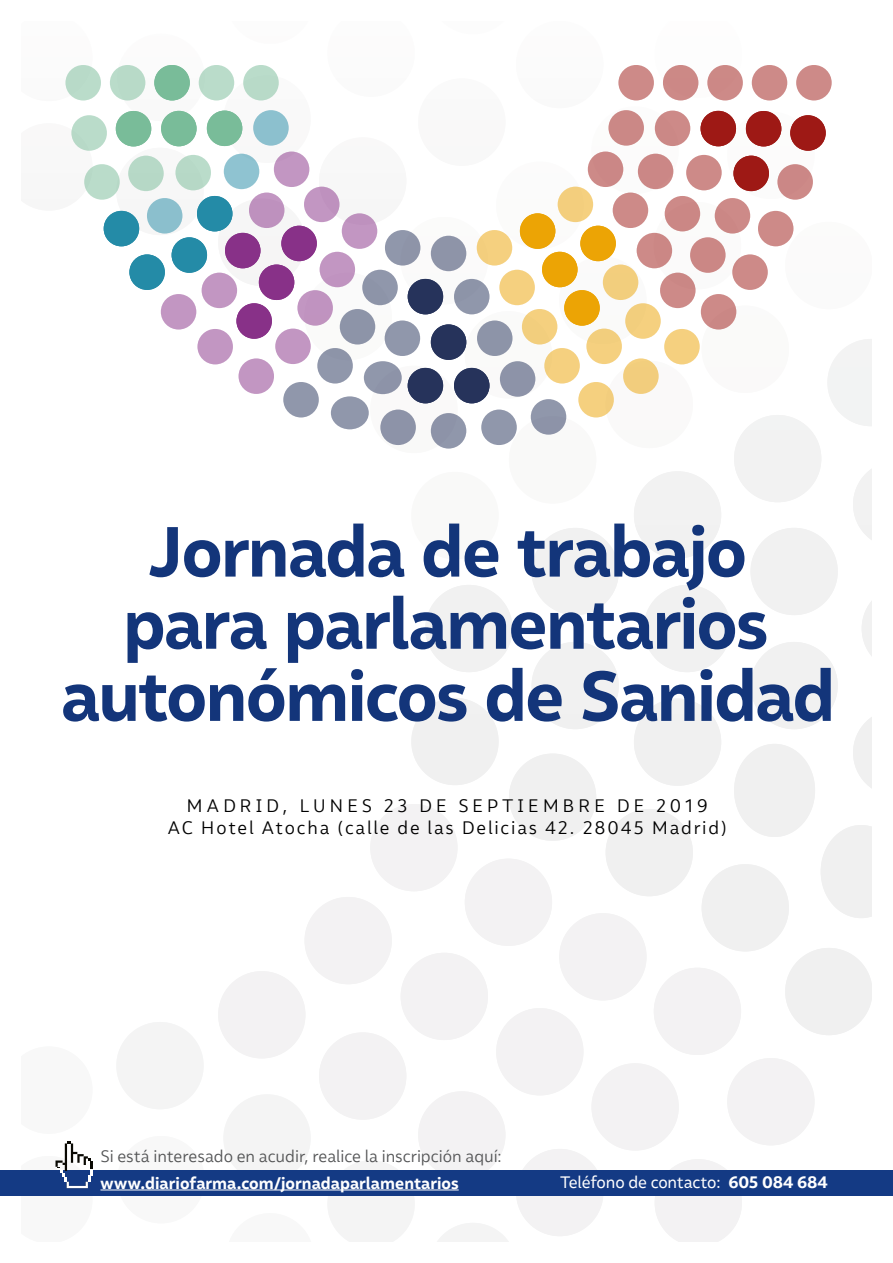
<style>
.page{position:relative;width:893px;height:1263px;background:#fff}
.page>*{position:absolute;margin:0;border:0;box-sizing:border-box;transform-origin:0 0}
.t1{font:18px/21.6px "Malva";letter-spacing:.1em;color:#000;text-align:center}
.t2{font:16.5px "Malva";color:#535455}
.t3{font:700 16.5px "Malva";letter-spacing:.005em;color:#fff}
.t4{font:16.5px "Malva";letter-spacing:-.01em;color:#fff}
.s1{font-weight:700}
</style>
<div class="page">
<div style="left:0;top:0;width:893px;height:1263px;background:linear-gradient(to right,#fdfdfe,#faf9f9)"></div>
<div style="left:0;top:1170px;width:893px;height:26px;background:#143a84"></div>
<hr style="left:100px;top:1189px;width:359px;height:1px;background:#fff">
<svg style="left:21px;top:1141px;width:71px;height:101px"></svg>
<svg style="left:149px;top:524px;width:595px;height:66px"></svg>
<svg style="left:63px;top:596px;width:768px;height:126px"></svg>
<div style="left:796px;top:65px;width:36px;height:35px;background:#cd8a88;border-radius:50%"></div>
<div style="left:752px;top:65px;width:35px;height:35px;background:#cd8a88;border-radius:50%"></div>
<div style="left:707px;top:65px;width:36px;height:35px;background:#cc8986;border-radius:50%"></div>
<div style="left:663px;top:65px;width:35px;height:35px;background:#cc8986;border-radius:50%"></div>
<div style="left:618px;top:65px;width:36px;height:35px;background:#cd8a88;border-radius:50%"></div>
<div style="left:790px;top:115px;width:36px;height:36px;background:#9e1915;border-radius:50%"></div>
<div style="left:746px;top:111px;width:35px;height:35px;background:#9e1915;border-radius:50%"></div>
<div style="left:701px;top:111px;width:35px;height:35px;background:#9e1915;border-radius:50%"></div>
<div style="left:655px;top:111px;width:35px;height:35px;background:#cd8a88;border-radius:50%"></div>
<div style="left:777px;top:164px;width:36px;height:36px;background:#cb8786;border-radius:50%"></div>
<div style="left:608px;top:110px;width:36px;height:36px;background:#cb8886;border-radius:50%"></div>
<div style="left:733px;top:156px;width:36px;height:35px;background:#9e1915;border-radius:50%"></div>
<div style="left:686px;top:155px;width:36px;height:35px;background:#cd8a88;border-radius:50%"></div>
<div style="left:758px;top:211px;width:35px;height:35px;background:#cd8a88;border-radius:50%"></div>
<div style="left:638px;top:154px;width:35px;height:35px;background:#cb8786;border-radius:50%"></div>
<div style="left:715px;top:198px;width:35px;height:36px;background:#cd8a88;border-radius:50%"></div>
<div style="left:665px;top:196px;width:35px;height:35px;background:#cb8785;border-radius:50%"></div>
<div style="left:588px;top:152px;width:35px;height:35px;background:#cb8786;border-radius:50%"></div>
<div style="left:732px;top:254px;width:36px;height:36px;background:#cd8a88;border-radius:50%"></div>
<div style="left:690px;top:237px;width:36px;height:36px;background:#cb8785;border-radius:50%"></div>
<div style="left:613px;top:193px;width:35px;height:35px;background:#cd8a88;border-radius:50%"></div>
<div style="left:637px;top:233px;width:35px;height:35px;background:#cd8a88;border-radius:50%"></div>
<div style="left:701px;top:294px;width:35px;height:35px;background:#cd8a88;border-radius:50%"></div>
<div style="left:660px;top:273px;width:35px;height:35px;background:#cd8a88;border-radius:50%"></div>
<div style="left:558px;top:187px;width:35px;height:35px;background:#f3ce7d;border-radius:50%"></div>
<div style="left:580px;top:226px;width:36px;height:35px;background:#eca405;border-radius:50%"></div>
<div style="left:664px;top:329px;width:36px;height:35px;background:#f5d07f;border-radius:50%"></div>
<div style="left:603px;top:265px;width:35px;height:35px;background:#f2ce7d;border-radius:50%"></div>
<div style="left:625px;top:303px;width:36px;height:36px;background:#f5d07f;border-radius:50%"></div>
<div style="left:623px;top:358px;width:36px;height:36px;background:#f2cd7d;border-radius:50%"></div>
<div style="left:586px;top:329px;width:36px;height:35px;background:#f5d07f;border-radius:50%"></div>
<div style="left:564px;top:290px;width:36px;height:36px;background:#eca405;border-radius:50%"></div>
<div style="left:542px;top:252px;width:36px;height:35px;background:#eca405;border-radius:50%"></div>
<div style="left:520px;top:213px;width:35px;height:36px;background:#eca405;border-radius:50%"></div>
<div style="left:578px;top:382px;width:36px;height:35px;background:#f5d07f;border-radius:50%"></div>
<div style="left:544px;top:348px;width:36px;height:35px;background:#f5d07f;border-radius:50%"></div>
<div style="left:522px;top:309px;width:35px;height:35px;background:#f2ce7d;border-radius:50%"></div>
<div style="left:499px;top:270px;width:36px;height:35px;background:#f5d07f;border-radius:50%"></div>
<div style="left:531px;top:399px;width:35px;height:36px;background:#9097ab;border-radius:50%"></div>
<div style="left:477px;top:230px;width:35px;height:35px;background:#f5d07f;border-radius:50%"></div>
<div style="left:500px;top:361px;width:35px;height:36px;background:#8d93a8;border-radius:50%"></div>
<div style="left:477px;top:320px;width:35px;height:36px;background:#8d94a8;border-radius:50%"></div>
<div style="left:481px;top:410px;width:36px;height:35px;background:#9097ab;border-radius:50%"></div>
<div style="left:454px;top:279px;width:35px;height:35px;background:#9097ab;border-radius:50%"></div>
<div style="left:454px;top:368px;width:35px;height:35px;background:#26335b;border-radius:50%"></div>
<div style="left:431px;top:413px;width:35px;height:35px;background:#8d93a8;border-radius:50%"></div>
<div style="left:431px;top:324px;width:35px;height:36px;background:#26335b;border-radius:50%"></div>
<div style="left:431px;top:236px;width:35px;height:35px;background:#8e94a8;border-radius:50%"></div>
<div style="left:408px;top:368px;width:35px;height:35px;background:#26335b;border-radius:50%"></div>
<div style="left:408px;top:279px;width:35px;height:35px;background:#26335b;border-radius:50%"></div>
<div style="left:380px;top:410px;width:36px;height:35px;background:#8d93a8;border-radius:50%"></div>
<div style="left:385px;top:320px;width:35px;height:36px;background:#9097ab;border-radius:50%"></div>
<div style="left:364px;top:361px;width:38px;height:33px;background:#9097ab;border-radius:50%"></div>
<div style="left:385px;top:230px;width:35px;height:35px;background:#9097ab;border-radius:50%"></div>
<div style="left:331px;top:396px;width:38px;height:33px;background:#9097ab;border-radius:50%"></div>
<div style="left:362px;top:270px;width:36px;height:35px;background:#9097ab;border-radius:50%"></div>
<div style="left:340px;top:309px;width:35px;height:35px;background:#8d94a8;border-radius:50%"></div>
<div style="left:317px;top:348px;width:36px;height:35px;background:#9097ab;border-radius:50%"></div>
<div style="left:283px;top:382px;width:36px;height:35px;background:#9097ab;border-radius:50%"></div>
<div style="left:342px;top:213px;width:35px;height:36px;background:#c296c2;border-radius:50%"></div>
<div style="left:320px;top:252px;width:35px;height:35px;background:#c296c2;border-radius:50%"></div>
<div style="left:297px;top:290px;width:36px;height:36px;background:#c093c0;border-radius:50%"></div>
<div style="left:275px;top:329px;width:36px;height:35px;background:#c296c2;border-radius:50%"></div>
<div style="left:239px;top:358px;width:35px;height:36px;background:#c296c2;border-radius:50%"></div>
<div style="left:236px;top:303px;width:36px;height:36px;background:#883188;border-radius:50%"></div>
<div style="left:259px;top:265px;width:35px;height:35px;background:#883188;border-radius:50%"></div>
<div style="left:197px;top:329px;width:36px;height:35px;background:#c296c2;border-radius:50%"></div>
<div style="left:281px;top:226px;width:36px;height:35px;background:#883188;border-radius:50%"></div>
<div style="left:304px;top:187px;width:35px;height:35px;background:#c296c2;border-radius:50%"></div>
<div style="left:202px;top:273px;width:35px;height:35px;background:#c296c2;border-radius:50%"></div>
<div style="left:161px;top:294px;width:35px;height:35px;background:#c296c2;border-radius:50%"></div>
<div style="left:225px;top:233px;width:35px;height:35px;background:#883188;border-radius:50%"></div>
<div style="left:249px;top:193px;width:35px;height:35px;background:#be91be;border-radius:50%"></div>
<div style="left:172px;top:237px;width:35px;height:36px;background:#248ba7;border-radius:50%"></div>
<div style="left:129px;top:254px;width:36px;height:36px;background:#248ba7;border-radius:50%"></div>
<div style="left:274px;top:152px;width:35px;height:35px;background:#c296c2;border-radius:50%"></div>
<div style="left:197px;top:196px;width:35px;height:35px;background:#248ba7;border-radius:50%"></div>
<div style="left:147px;top:198px;width:35px;height:36px;background:#8bbfcd;border-radius:50%"></div>
<div style="left:224px;top:154px;width:35px;height:35px;background:#8fc3d1;border-radius:50%"></div>
<div style="left:104px;top:211px;width:35px;height:35px;background:#248ba7;border-radius:50%"></div>
<div style="left:175px;top:155px;width:36px;height:35px;background:#b7d9c7;border-radius:50%"></div>
<div style="left:128px;top:156px;width:36px;height:35px;background:#b7d9c7;border-radius:50%"></div>
<div style="left:253px;top:110px;width:36px;height:36px;background:#8cc0ce;border-radius:50%"></div>
<div style="left:84px;top:164px;width:36px;height:36px;background:#badcca;border-radius:50%"></div>
<div style="left:207px;top:111px;width:35px;height:35px;background:#79bc99;border-radius:50%"></div>
<div style="left:161px;top:111px;width:36px;height:35px;background:#79bc99;border-radius:50%"></div>
<div style="left:116px;top:111px;width:35px;height:35px;background:#79bc99;border-radius:50%"></div>
<div style="left:71px;top:115px;width:36px;height:36px;background:#badcca;border-radius:50%"></div>
<div style="left:243px;top:65px;width:36px;height:35px;background:#b8dac8;border-radius:50%"></div>
<div style="left:199px;top:65px;width:35px;height:35px;background:#badcca;border-radius:50%"></div>
<div style="left:154px;top:65px;width:36px;height:35px;background:#79bc99;border-radius:50%"></div>
<div style="left:110px;top:65px;width:35px;height:35px;background:#b8dac8;border-radius:50%"></div>
<div style="left:65px;top:65px;width:36px;height:35px;background:#badcca;border-radius:50%"></div>
<p class="t1" style="left:167px;top:795px;width:561px">MADRID, LUNES 23 DE SEPTIEMBRE DE 2019<br>AC Hotel Atocha (calle de las Delicias 42. 28045 Madrid)</p>
<p class="t2" style="left:100px;top:1146px;width:403px">Si está interesado en acudir, realice la inscripción aquí:</p>
<p class="t3" style="left:100px;top:1173px;width:360px">www.diariofarma.com/jornadaparlamentarios</p>
<p class="t4" style="left:560px;top:1172px;width:269px">Teléfono de contacto: <span class="s1">605 084 684</span></p>
</div>
